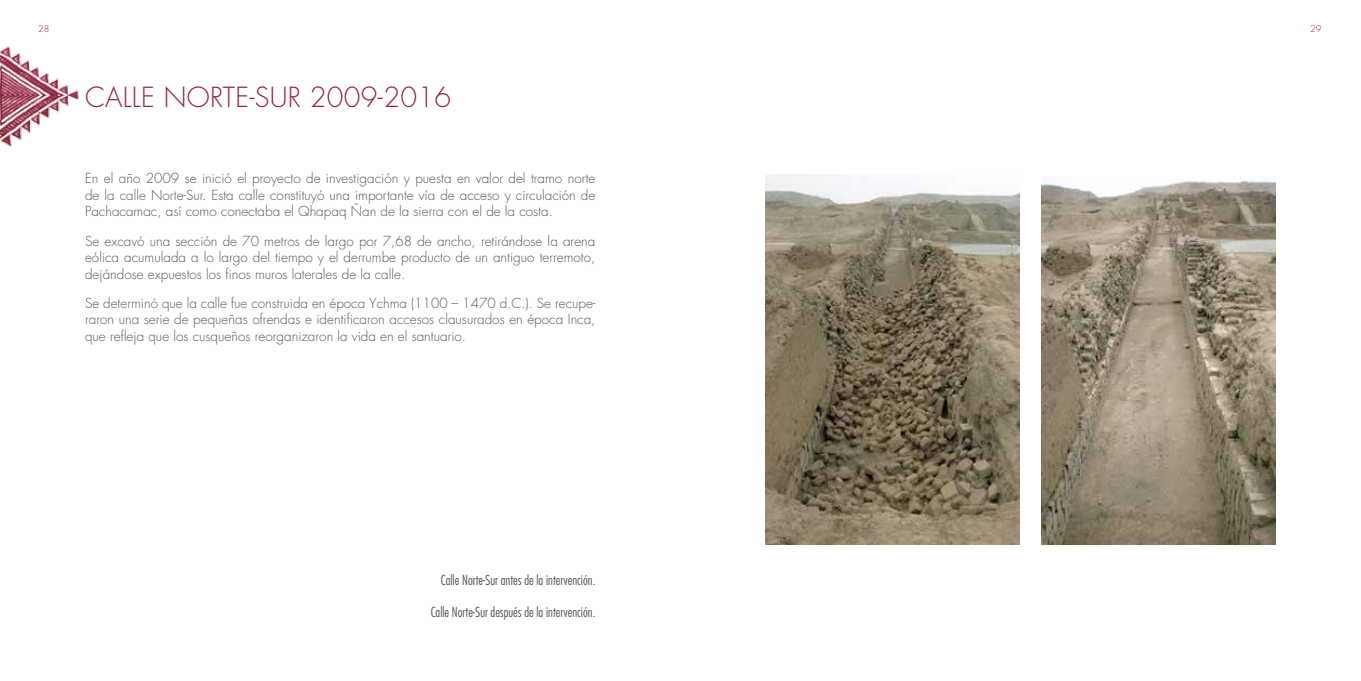
<style>
.page{position:relative;width:1361px;height:681px;background:#fff}
.page>*{position:absolute;margin:0;border:0;box-sizing:border-box;transform-origin:0 0}
.t1{font:300 27px "Futura Std";letter-spacing:.01em;color:#96234a}
.t2{font:300 13.5px/16.5px "Futura Std";color:#575756;text-align:justify}
.t3{font:300 condensed 13.5px "Futura Std";color:#575756}
.t4{font:300 9px "Futura Std";color:#96234a}
</style>
<div class="page">
<img style="left:0;top:46px;width:79px;height:101px">
<img style="left:765px;top:174px;width:254px;height:370px">
<img style="left:1041px;top:176px;width:235px;height:368px">
<p class="t4" style="left:38px;top:23px;width:13px">28</p>
<p class="t4" style="left:1310px;top:23px;width:13px">29</p>
<h1 class="t1" style="left:85px;top:81px;width:367px">CALLE NORTE-SUR 2009-2016</h1>
<p class="t2" style="left:85px;top:170px;width:512px">En el año 2009 se inició el proyecto de investigación y puesta en valor del tramo norte de la calle Norte-Sur. Esta calle constituyó una importante vía de acceso y circulación de Pachacamac, así como conectaba el Qhapaq Ñan de la sierra con el de la costa.</p>
<p class="t2" style="left:85px;top:233px;width:512px">Se excavó una sección de 70 metros de largo por 7,68 de ancho, retirándose la arena eólica acumulada a lo largo del tiempo y el derrumbe producto de un antiguo terremoto, dejándose expuestos los finos muros laterales de la calle.</p>
<p class="t2" style="left:85px;top:295px;width:512px">Se determinó que la calle fue construida en época Ychma (1100 – 1470 d.C.). Se recupe&shy;raron una serie de pequeñas ofrendas e identificaron accesos clausurados en época Inca, que refleja que los cusqueños reorganizaron la vida en el santuario.</p>
<p class="t3" style="left:441px;top:571px;width:156px">Calle Norte-Sur antes de la intervención.</p>
<p class="t3" style="left:431px;top:604px;width:166px">Calle Norte-Sur después de la intervención.</p>
</div>
